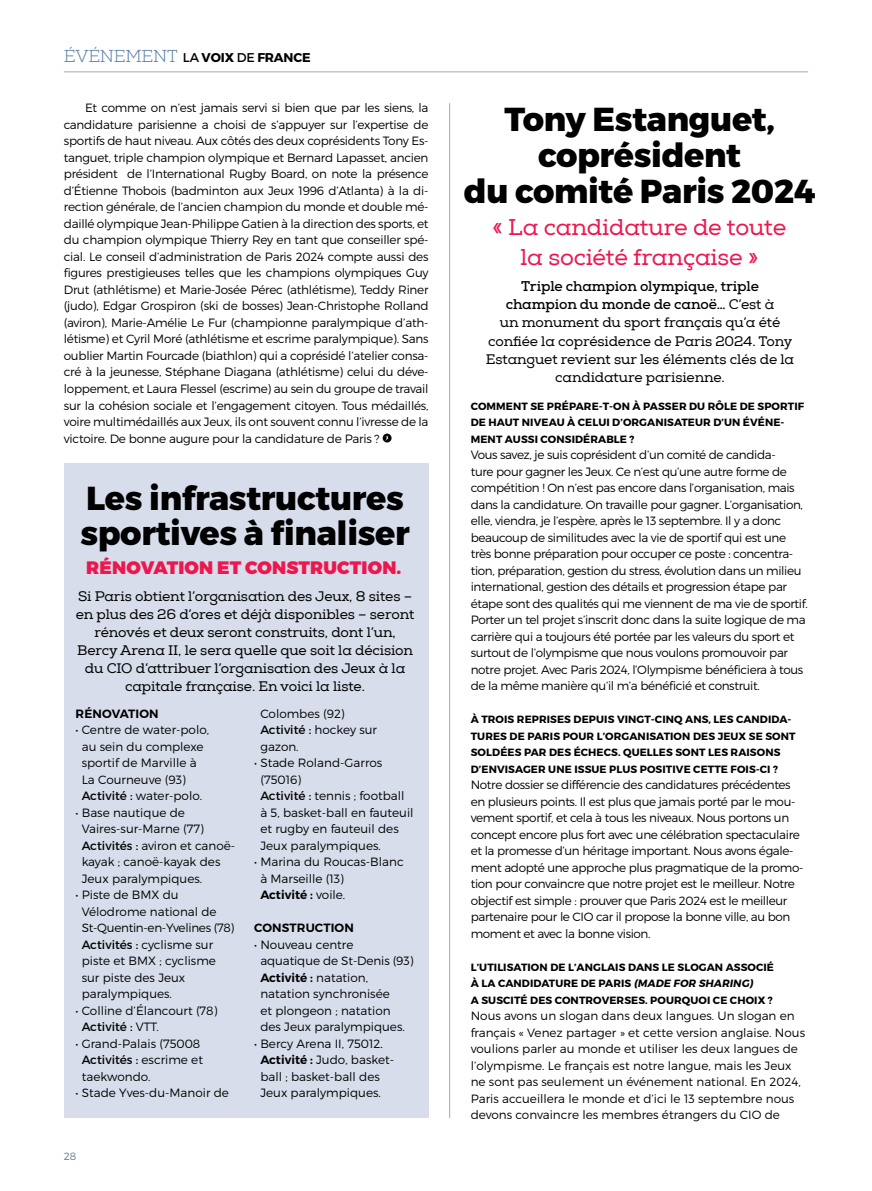
<style>
.page{position:relative;width:872px;height:1191px;background:#fff}
.page>*{position:absolute;margin:0;border:0;box-sizing:border-box;transform-origin:0 0}
.t1{font:800 33.15px/35.8px "Montserrat";letter-spacing:-.01em;color:#000;text-align:center}
.t2{font:23.1px/29.8px "Nexa Slab";letter-spacing:-.01em;color:#ed174f;text-align:center}
.t3{font:900 18px "Montserrat";letter-spacing:.01em;color:#ed174f}
.t4{font:14.1px/18.1px "Nexa Slab";letter-spacing:-.01em;color:#000;text-align:center}
.t5{font:700 12.75px "Montserrat";letter-spacing:-.01em;color:#000}
.t6{font:300 12px/16.5px "Montserrat";letter-spacing:-.03em;color:#000}
.t7{font:300 12px/16.5px "Montserrat";color:#000}
.t8{font:600 12px "Montserrat";letter-spacing:.01em;color:#000}
.t9{font:700 10.5px/16.5px "Montserrat";letter-spacing:.01em;color:#000}
.t10{font:300 10.5px "Montserrat";color:#5f7783}
.s1{font-family:"Nexa Slab";font-weight:300;font-size:17.25px;color:#5478a6}
.s2{font-weight:400}
.s3{font-weight:700}
.s4{font-style:italic}
.s5{font-weight:600}
.s6{font-family:"Minion Pro";font-weight:400;font-style:italic}
</style>
<div class="page">
<hr style="left:64px;top:71px;width:744px;height:1px;background:#a7a9ac">
<svg style="left:383px;top:433px;width:8px;height:9px"></svg>
<svg style="left:384px;top:435px;width:6px;height:6px"></svg>
<hr style="left:449px;top:103px;width:1px;height:1015px;background:#a7a9ac">
<div style="left:64px;top:463px;width:364px;height:655px;background:#d7ddea"></div>
<p class="t5" style="left:64px;top:50px;width:248px"><span class="s1">ÉVÉNEMENT</span> <span class="s2">LA</span> VOIX <span class="s2">DE</span> FRANCE</p>
<p class="t6" style="left:64px;top:100px;width:366px;text-align:justify;text-indent:21px">Et comme on n’est jamais servi si bien que par les siens, la candidature parisienne a choisi de s’appuyer sur l’expertise de sportifs de haut niveau. Aux côtés des deux coprésidents Tony Es&shy;tanguet, triple champion olympique et Bernard Lapasset, ancien président de l’International Rugby Board, on note la présence d’Étienne Thobois (badminton aux Jeux 1996 d’Atlanta) à la di&shy;rection générale, de l’ancien champion du monde et double mé&shy;daillé olympique Jean-Philippe Gatien à la direction des sports, et du champion olympique Thierry Rey en tant que conseiller spé&shy;cial. Le conseil d’administration de Paris 2024 compte aussi des figures prestigieuses telles que les champions olympiques Guy Drut (athlétisme) et Marie-Josée Pérec (athlétisme), Teddy Riner (judo), Edgar Grospiron (ski de bosses) Jean-Christophe Rolland (aviron), Marie-Amélie Le Fur (championne paralympique d’ath&shy;létisme) et Cyril Moré (athlétisme et escrime paralympique). Sans oublier Martin Fourcade (biathlon) qui a coprésidé l’atelier consa&shy;cré à la jeunesse, Stéphane Diagana (athlétisme) celui du déve&shy;loppement, et Laura Flessel (escrime) au sein du groupe de travail sur la cohésion sociale et l’engagement citoyen. Tous médaillés, voire multimédaillés aux Jeux, ils ont souvent connu l’ivresse de la victoire. De bonne augure pour la candidature de Paris ?</p>
<h1 class="t1" style="left:464px;top:102px;width:353px">Tony Estanguet, coprésident<br>du comité Paris 2024</h1>
<h2 class="t2" style="left:492px;top:213px;width:295px">« La candidature de toute la société française »</h2>
<p class="t4" style="left:486px;top:278px;width:310px"><span class="s3">Triple champion olympique, triple champion du monde de canoë…</span> C’est à<br>un monument du sport français qu’a été confiée la coprésidence de Paris 2024. Tony Estanguet revient sur les éléments clés de la candidature parisienne.</p>
<p class="t9" style="left:471px;top:398px;width:335px">COMMENT SE PRÉPARE-T-ON À PASSER DU RÔLE DE SPORTIF<br>DE HAUT NIVEAU À CELUI D’ORGANISATEUR D’UN ÉVÉNE-<br>MENT AUSSI CONSIDÉRABLE ?</p>
<p class="t6" style="left:471px;top:446px;width:339px">Vous savez, je suis coprésident d’un comité de candida-<br>ture pour gagner les Jeux. Ce n’est qu’une autre forme de compétition ! On n’est pas encore dans l’organisation, mais dans la candidature. On travaille pour gagner. L’organisation, elle, viendra, je l’espère, après le 13 septembre. Il y a donc beaucoup de similitudes avec la vie de sportif qui est une très bonne préparation pour occuper ce poste : concentra&shy;tion, préparation, gestion du stress, évolution dans un milieu international, gestion des détails et progression étape par étape sont des qualités qui me viennent de ma vie de sportif.<br>Porter un tel projet s’inscrit donc dans la suite logique de ma carrière qui a toujours été portée par les valeurs du sport et surtout de l’olympisme que nous voulons promouvoir par notre projet. Avec Paris 2024, l’Olympisme bénéficiera à tous de la même manière qu’il m’a bénéficié et construit.</p>
<p class="t9" style="left:471px;top:711px;width:326px">À TROIS REPRISES DEPUIS VINGT-CINQ ANS, LES CANDIDA-TURES DE PARIS POUR L’ORGANISATION DES JEUX SE SONT SOLDÉES PAR DES ÉCHECS. QUELLES SONT LES RAISONS D’ENVISAGER UNE ISSUE PLUS POSITIVE CETTE FOIS-CI ?</p>
<p class="t6" style="left:471px;top:776px;width:334px">Notre dossier se différencie des candidatures précédentes en plusieurs points. Il est plus que jamais porté par le mou&shy;vement sportif, et cela à tous les niveaux. Nous portons un concept encore plus fort avec une célébration spectaculaire et la promesse d’un héritage important. Nous avons égale&shy;ment adopté une approche plus pragmatique de la promo&shy;tion pour convaincre que notre projet est le meilleur. Notre objectif est simple : prouver que Paris 2024 est le meilleur partenaire pour le CIO car il propose la bonne ville, au bon moment et avec la bonne vision.</p>
<p class="t9" style="left:471px;top:959px;width:305px">L’UTILISATION DE L’ANGLAIS DANS LE SLOGAN ASSOCIÉ<br>À LA CANDIDATURE DE PARIS <span class="s4">(MADE FOR SHARING)<br></span>A SUSCITÉ DES CONTROVERSES. POURQUOI CE CHOIX ?</p>
<p class="t7" style="left:471px;top:1007px;width:336px">Nous avons un slogan dans deux langues. Un slogan en français « Venez partager » et cette version anglaise. Nous voulions parler au monde et utiliser les deux langues de l’olympisme. Le français est notre langue, mais les Jeux ne sont pas seulement un événement national. En 2024, Paris accueillera le monde et d’ici le 13 septembre nous devons convaincre les membres étrangers du CIO de</p>
<h1 class="t1" style="left:80px;top:481px;width:331px;text-align:left">Les infrastructures sportives à finaliser</h1>
<h3 class="t3" style="left:86px;top:556px;width:316px">RÉNOVATION ET CONSTRUCTION.</h3>
<p class="t4" style="left:76px;top:587px;width:340px">Si Paris obtient l’organisation des Jeux, 8 sites – en plus des 26 d’ores et déjà disponibles – seront rénovés et deux seront construits, dont l’un, Bercy Arena II, le sera quelle que soit la décision du CIO d’attribuer l’organisation des Jeux à la capitale française. En voici la liste.</p>
<p class="t8" style="left:76px;top:706px;width:85px">RÉNOVATION</p>
<p class="t7" style="left:82px;top:721px;width:129px;text-indent:-6px">• Centre de water-polo, au sein du complexe sportif de Marville à<br>La Courneuve (93)<br><span class="s2">Activité :</span> water-polo.</p>
<p class="t7" style="left:82px;top:804px;width:155px;text-indent:-6px">• Base nautique de<br>Vaires-sur-Marne (77)<br><span class="s2">Activités :</span> aviron et canoë&shy;kayak ; canoë-kayak des<br>Jeux paralympiques.</p>
<p class="t7" style="left:82px;top:886px;width:154px;text-indent:-6px">• Piste de BMX du<br>Vélodrome national de<br>St-Quentin-en-Yvelines (78)<br><span class="s2">Activités :</span> cyclisme sur piste et BMX ; cyclisme sur piste des Jeux paralympiques.</p>
<p class="t7" style="left:82px;top:1002px;width:137px;text-indent:-6px">• Colline d’Élancourt (78)<br><span class="s2">Activité :</span> VTT.</p>
<p class="t7" style="left:82px;top:1035px;width:123px;text-indent:-6px">• Grand-Palais (75008<br><span class="s2">Activités :</span> escrime et taekwondo.</p>
<p class="t7" style="left:75px;top:1084px;width:155px">• Stade Yves-du-Manoir de</p>
<p class="t7" style="left:260px;top:705px;width:118px">Colombes (92)<br><span class="s2">Activité :</span> hockey sur gazon.</p>
<p class="t7" style="left:260px;top:754px;width:155px;text-indent:-6px">• Stade Roland-Garros (75016)<br><span class="s2">Activité :</span> tennis ; football à 5, basket-ball en fauteuil et rugby en fauteuil des<br>Jeux paralympiques.</p>
<p class="t7" style="left:260px;top:853px;width:145px;text-indent:-6px">• Marina du Roucas-Blanc à Marseille (13)<br><span class="s5">Activité :</span> voile.</p>
<p class="t8" style="left:254px;top:920px;width:101px">CONSTRUCTION</p>
<p class="t7" style="left:260px;top:936px;width:155px;text-indent:-6px">• Nouveau centre aquatique de St-Denis (93)<br><span class="s5">Activité :</span> natation, natation synchronisée<br>et plongeon ; natation des Jeux paralympiques.</p>
<p class="t7" style="left:260px;top:1035px;width:135px;text-indent:-6px">• Bercy Arena II, 75012<span class="s6">.<br></span><span class="s5">Activité :</span> Judo, basket&shy;ball ; basket-ball des<br>Jeux paralympiques.</p>
<p class="t10" style="left:64px;top:1149px;width:14px">28</p>
</div>
